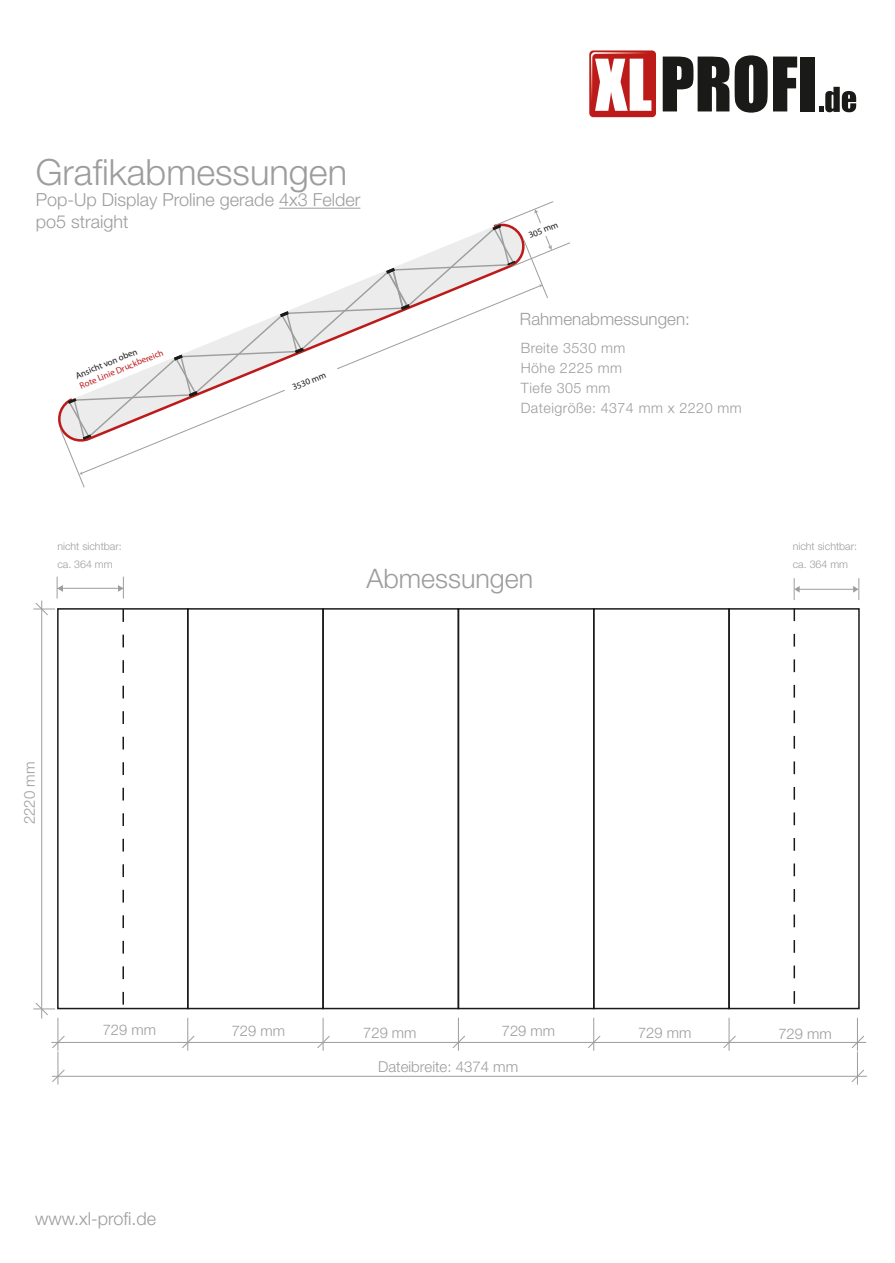
<style>
.page{position:relative;width:895px;height:1263px;background:#fff}
.page>*{position:absolute;margin:0;border:0;box-sizing:border-box;transform-origin:0 0}
.t1{font:300 36.15px "Helvetica Neue";color:#9c9d9d}
.t2{font:300 26.85px "Helvetica Neue";color:#9c9d9d}
.t3{font:300 18px/21.6px "Helvetica Neue";color:#9c9d9d}
.t4{font:300 16.95px "Helvetica Neue";color:#9c9d9d}
.t5{font:300 15px "Helvetica Neue";color:#9c9d9d}
.t6{font:300 14.7px "Helvetica Neue";color:#9c9d9d}
.t7{font:300 14.25px/20.1px "Helvetica Neue";letter-spacing:.03em;color:#9c9d9d}
.t8{font:300 10.65px/18px "Helvetica Neue";color:#9c9d9d}
.t9{font:9px "Myriad Pro";color:#1a1a18}
.t10{font:9px "Myriad Pro";color:#bd1a1a}
</style>
<div class="page">
<svg style="left:60px;top:201px;width:510px;height:287px"></svg>
<hr style="left:41px;top:600px;width:1px;height:418px;background:#9c9d9d">
<hr style="left:58px;top:1018px;width:1px;height:33px;background:#9c9d9d">
<svg style="left:52px;top:1035px;width:13px;height:13px"></svg>
<hr style="left:187px;top:1018px;width:1px;height:33px;background:#9c9d9d">
<svg style="left:182px;top:1035px;width:13px;height:13px"></svg>
<hr style="left:323px;top:1018px;width:1px;height:33px;background:#9c9d9d">
<svg style="left:317px;top:1035px;width:13px;height:13px"></svg>
<hr style="left:51px;top:1042px;width:815px;height:1px;background:#9c9d9d">
<hr style="left:857px;top:1052px;width:1px;height:32px;background:#9c9d9d">
<hr style="left:58px;top:1051px;width:1px;height:33px;background:#9c9d9d">
<svg style="left:52px;top:1069px;width:13px;height:13px"></svg>
<svg style="left:851px;top:1069px;width:13px;height:13px"></svg>
<hr style="left:52px;top:1076px;width:814px;height:1px;background:#9c9d9d">
<svg style="left:33px;top:1002px;width:22px;height:13px"></svg>
<div style="left:57px;top:608px;width:131px;height:401px;border:2px solid #1a1a18"></div>
<hr style="left:857px;top:1018px;width:1px;height:33px;background:#9c9d9d">
<svg style="left:851px;top:1035px;width:13px;height:13px"></svg>
<div style="left:728px;top:608px;width:131px;height:401px;border:2px solid #1a1a18"></div>
<div style="left:187px;top:608px;width:137px;height:401px;border:2px solid #1a1a18"></div>
<hr style="left:458px;top:1018px;width:1px;height:33px;background:#9c9d9d">
<svg style="left:452px;top:1035px;width:13px;height:13px"></svg>
<div style="left:322px;top:608px;width:137px;height:401px;border:2px solid #1a1a18"></div>
<hr style="left:593px;top:1018px;width:1px;height:33px;background:#9c9d9d">
<svg style="left:588px;top:1035px;width:13px;height:13px"></svg>
<div style="left:457px;top:608px;width:137px;height:401px;border:2px solid #1a1a18"></div>
<hr style="left:728px;top:1018px;width:1px;height:33px;background:#9c9d9d">
<svg style="left:723px;top:1035px;width:13px;height:13px"></svg>
<div style="left:593px;top:608px;width:136px;height:401px;border:2px solid #1a1a18"></div>
<svg style="left:33px;top:577px;width:30px;height:39px"></svg>
<svg style="left:118px;top:577px;width:6px;height:22px"></svg>
<hr style="left:797px;top:589px;width:58px;height:1px;background:#9c9d9d">
<svg style="left:793px;top:578px;width:6px;height:22px"></svg>
<svg style="left:853px;top:578px;width:6px;height:22px"></svg>
<svg style="left:122px;top:609px;width:2px;height:399px"></svg>
<svg style="left:793px;top:608px;width:2px;height:402px"></svg>
<hr style="left:57px;top:588px;width:66px;height:1px;background:#9c9d9d">
<hr style="left:279px;top:208px;width:81px;height:1px;background:#9c9d9d">
<div style="left:589px;top:50px;width:67px;height:67px;background:#bd1a1a;border-radius:4px"></div>
<svg style="left:591px;top:52px;width:61px;height:59px"></svg>
<svg style="left:662px;top:55px;width:105px;height:58px"></svg>
<svg style="left:773px;top:57px;width:24px;height:54px"></svg>
<div style="left:800px;top:57px;width:15px;height:54px;background:#1a1a18"></div>
<svg style="left:819px;top:87px;width:37px;height:25px"></svg>
<h1 class="t1" style="left:36px;top:150px;width:313px">Grafikabmessungen</h1>
<p class="t3" style="left:36px;top:189px;width:326px">Pop-Up Display Proline gerade 4x3 Felder po5 straight</p>
<p class="t10" style="left:78px;top:380px;width:91px;rotate:-22deg">Rote Linie Druckbereich</p>
<p class="t9" style="left:74px;top:370px;width:67px;rotate:-22deg">Ansicht von oben</p>
<p class="t9" style="left:291px;top:382px;width:37px;rotate:-22deg">3530 mm</p>
<p class="t9" style="left:527px;top:230px;width:32px;rotate:-22deg">305 mm</p>
<p class="t4" style="left:520px;top:309px;width:171px">Rahmenabmessungen:</p>
<p class="t7" style="left:520px;top:338px;width:222px">Breite 3530 mm<br>Höhe 2225 mm<br>Tiefe 305 mm<br>Dateigröße: 4374 mm x 2220 mm</p>
<p class="t8" style="left:57px;top:537px;width:66px">nicht sichtbar: ca. 364 mm</p>
<p class="t8" style="left:792px;top:537px;width:66px">nicht sichtbar: ca. 364 mm</p>
<h2 class="t2" style="left:366px;top:562px;width:168px">Abmessungen</h2>
<p class="t5" style="left:20px;top:824px;width:64px;rotate:-90deg">2220 mm</p>
<p class="t6" style="left:103px;top:1020px;width:55px">729 mm</p>
<p class="t6" style="left:232px;top:1022px;width:55px">729 mm</p>
<p class="t6" style="left:363px;top:1024px;width:55px">729 mm</p>
<p class="t6" style="left:502px;top:1022px;width:55px">729 mm</p>
<p class="t6" style="left:638px;top:1024px;width:55px">729 mm</p>
<p class="t5" style="left:378px;top:1057px;width:142px">Dateibreite: 4374 mm</p>
<p class="t6" style="left:778px;top:1025px;width:55px">729 mm</p>
<p class="t3" style="left:35px;top:1208px;width:123px">www.xl-profi.de</p>
</div>
